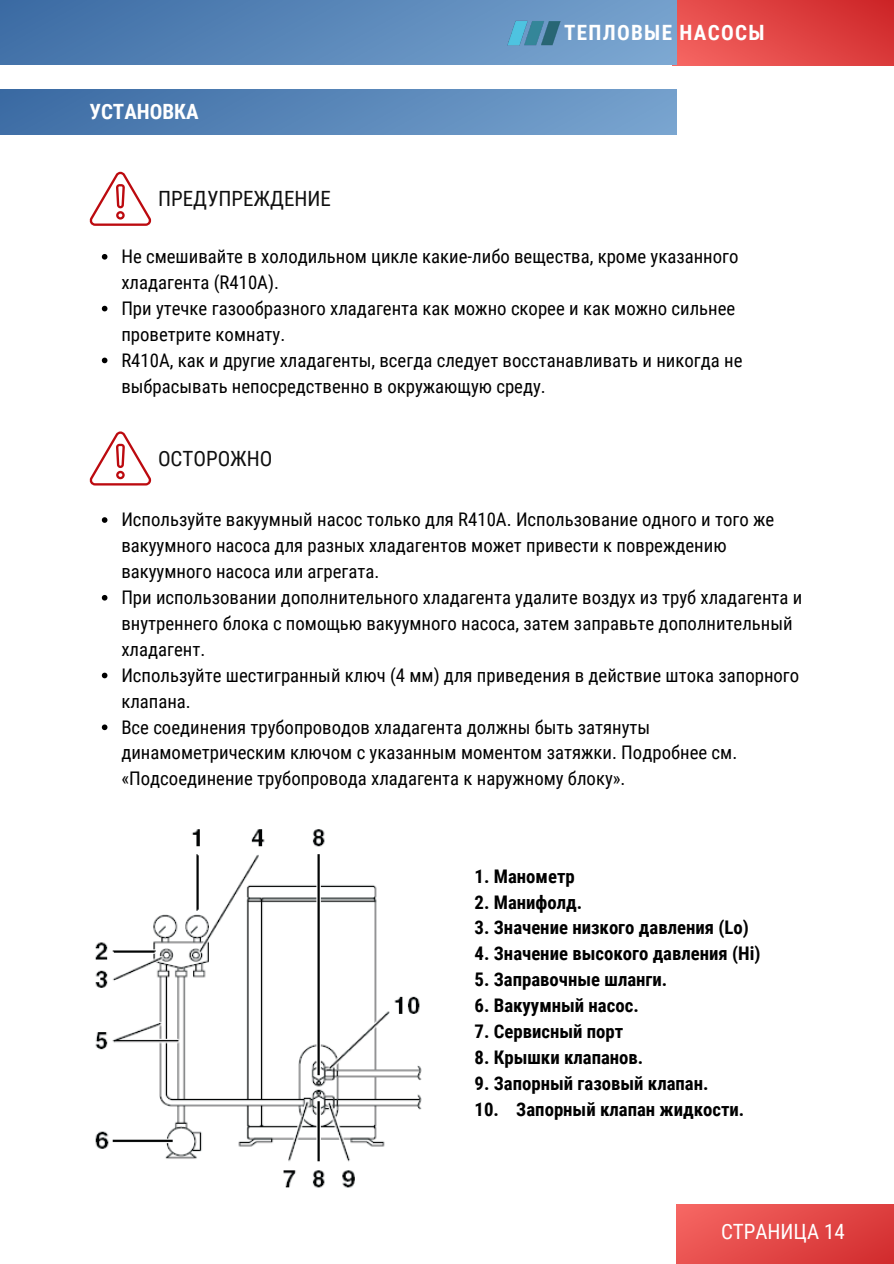
<style>
.page{position:relative;width:894px;height:1264px;background:#fff}
.page>*{position:absolute;margin:0;border:0;box-sizing:border-box;transform-origin:0 0}
.t1{font:21px "Roboto Condensed";color:#101010}
.t2{font:700 21px "Roboto Condensed";letter-spacing:.06em;color:#fff}
.t3{font:21px "Roboto Condensed";color:#fff}
.t4{font:700 21px "Roboto Condensed";color:#fff}
.t5{font:18.75px/26px "Roboto Condensed";color:#000}
.t6{font:700 18.75px "Roboto Condensed";color:#000}
</style>
<div class="page">
<div style="left:671px;top:0;width:222px;height:65px;background:linear-gradient(to right,#ef5c59,#d32f30)"></div>
<div style="left:0;top:0;width:676px;height:65px;background:linear-gradient(to right,#3f6ea6,#79a4cf)"></div>
<img style="left:505px;top:16px;width:59px;height:35px">
<div style="left:0;top:89px;width:676px;height:45px;background:linear-gradient(to right,#3c6ca4,#77a3ce)"></div>
<div style="left:676px;top:1204px;width:217px;height:59px;background:linear-gradient(to right,#f15e5b,#d73536)"></div>
<svg style="left:89px;top:172px;width:62px;height:54px"></svg>
<svg style="left:89px;top:431px;width:62px;height:54px"></svg>
<svg style="left:102px;top:517px;width:5px;height:6px"></svg>
<svg style="left:102px;top:595px;width:5px;height:5px"></svg>
<svg style="left:102px;top:672px;width:5px;height:6px"></svg>
<svg style="left:102px;top:724px;width:5px;height:6px"></svg>
<img style="left:95px;top:829px;width:327px;height:359px">
<svg style="left:102px;top:254px;width:5px;height:5px"></svg>
<svg style="left:102px;top:306px;width:5px;height:5px"></svg>
<svg style="left:102px;top:357px;width:5px;height:6px"></svg>
<p class="t4" style="left:89px;top:99px;width:111px">УСТАНОВКА</p>
<p class="t2" style="left:564px;top:21px;width:202px">ТЕПЛОВЫЕ НАСОСЫ</p>
<p class="t1" style="left:158px;top:186px;width:174px">ПРЕДУПРЕЖДЕНИЕ</p>
<p class="t5" style="left:121px;top:243px;width:622px">Не смешивайте в холодильном цикле какие-либо вещества, кроме указанного хладагента (R410A).<br>При утечке газообразного хладагента как можно скорее и как можно сильнее проветрите комнату.<br>R410A, как и другие хладагенты, всегда следует восстанавливать и никогда не выбрасывать непосредственно в окружающую среду.</p>
<p class="t1" style="left:158px;top:446px;width:116px">ОСТОРОЖНО</p>
<p class="t5" style="left:121px;top:507px;width:682px">Используйте вакуумный насос только для R410A. Использование одного и того же вакуумного насоса для разных хладагентов может привести к повреждению вакуумного насоса или агрегата.<br>При использовании дополнительного хладагента удалите воздух из труб хладагента и внутреннего блока с помощью вакуумного насоса, затем заправьте дополнительный хладагент.<br>Используйте шестигранный ключ (4 мм) для приведения в действие штока запорного клапана.<br>Все соединения трубопроводов хладагента должны быть затянуты динамометрическим ключом с указанным моментом затяжки. Подробнее см. «Подсоединение трубопровода хладагента к наружному блоку».</p>
<p class="t6" style="left:474px;top:862px;width:102px">1. Манометр</p>
<p class="t6" style="left:474px;top:888px;width:109px">2. Манифолд.</p>
<p class="t6" style="left:474px;top:914px;width:276px">3. Значение низкого давления (Lo)</p>
<p class="t6" style="left:474px;top:940px;width:287px">4. Значение высокого давления (Hi)</p>
<p class="t6" style="left:474px;top:966px;width:194px">5. Заправочные шланги.</p>
<p class="t6" style="left:474px;top:992px;width:166px">6. Вакуумный насос.</p>
<p class="t6" style="left:474px;top:1018px;width:150px">7. Сервисный порт</p>
<p class="t6" style="left:474px;top:1044px;width:170px">8. Крышки клапанов.</p>
<p class="t6" style="left:474px;top:1070px;width:235px">9. Запорный газовый клапан.</p>
<p class="t6" style="left:474px;top:1095px;width:271px">10. Запорный клапан жидкости.</p>
<p class="t3" style="left:720px;top:1219px;width:125px">СТРАНИЦА 14</p>
</div>
